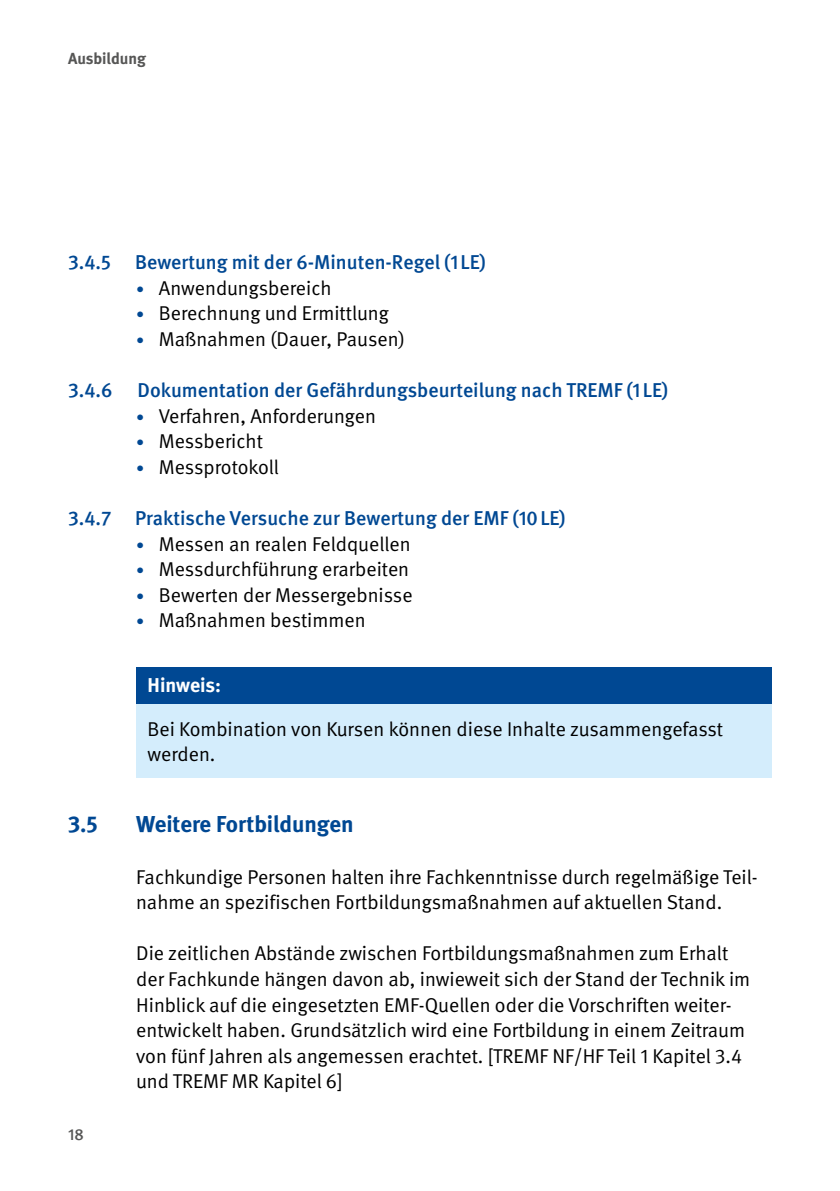
<style>
.page{position:relative;width:840px;height:1191px;background:#fff}
.page>*{position:absolute;margin:0;border:0;box-sizing:border-box;transform-origin:0 0}
.Überschriften_H2{font:700 23px "DGUV Meta";color:#004893}
.Fließtext_FT{font:20px/25.6px "DGUV Meta";color:#000}
.Überschriften_H3{font:500 20px "DGUV Meta";color:#004893}
.Fließtext_STG_FT{font:20px/25.6px "DGUV Meta";color:#000}
.Fließtext_STG_Titel{font:700 20px "DGUV Meta";letter-spacing:-.005em;color:#fff}
.t1{font:700 16px "DGUV Meta";letter-spacing:-.005em;color:#565655}
.t2{font:500 16px "DGUV Meta";color:#565655}
.s1{font-size:16px;color:#004893}
</style>
<div class="page">
<div style="left:136px;top:667px;width:635px;height:37px;background:#004893"></div>
<div style="left:136px;top:704px;width:635px;height:73px;background:#d4edfc"></div>
<p class="t1" style="left:68px;top:49px;width:79px">Ausbildung</p>
<h3 class="Überschriften_H3" style="left:68px;top:250px;width:419px">3.4.5 Bewertung mit der 6-Minuten-Regel (1 LE)</h3>
<p class="Fließtext_FT" style="left:136px;top:275px;width:197px"><span class="s1">•</span> Anwendungsbereich</p>
<p class="Fließtext_FT" style="left:136px;top:301px;width:254px"><span class="s1">•</span> Berechnung und Ermittlung</p>
<p class="Fließtext_FT" style="left:136px;top:326px;width:270px"><span class="s1">•</span> Maßnahmen (Dauer, Pausen)</p>
<h3 class="Überschriften_H3" style="left:68px;top:378px;width:46px">3.4.6</h3>
<h3 class="Überschriften_H3" style="left:137px;top:378px;width:532px">Dokumentation der Gefährdungsbeurteilung nach TREMF (1 LE)</h3>
<p class="Fließtext_FT" style="left:136px;top:403px;width:241px"><span class="s1">•</span> Verfahren, Anforderungen</p>
<p class="Fließtext_FT" style="left:136px;top:429px;width:128px"><span class="s1">•</span> Messbericht</p>
<p class="Fließtext_FT" style="left:136px;top:454px;width:144px"><span class="s1">•</span> Messprotokoll</p>
<h3 class="Überschriften_H3" style="left:68px;top:506px;width:499px">3.4.7 Praktische Versuche zur Bewertung der EMF (10 LE)</h3>
<p class="Fließtext_FT" style="left:136px;top:531px;width:276px"><span class="s1">•</span> Messen an realen Feldquellen</p>
<p class="Fließtext_FT" style="left:136px;top:557px;width:274px"><span class="s1">•</span> Messdurchführung erarbeiten</p>
<p class="Fließtext_FT" style="left:136px;top:582px;width:278px"><span class="s1">•</span> Bewerten der Messergebnisse</p>
<p class="Fließtext_FT" style="left:136px;top:608px;width:231px"><span class="s1">•</span> Maßnahmen bestimmen</p>
<p class="Fließtext_STG_Titel" style="left:147px;top:673px;width:75px">Hinweis:</p>
<p class="Fließtext_STG_FT" style="left:147px;top:716px;width:576px">Bei Kombination von Kursen können diese Inhalte zusammengefasst werden.</p>
<h2 class="Überschriften_H2" style="left:68px;top:810px;width:31px">3.5</h2>
<h2 class="Überschriften_H2" style="left:136px;top:810px;width:219px">Weitere Fortbildungen</h2>
<p class="Fließtext_FT" style="left:136px;top:864px;width:622px">Fachkundige Personen halten ihre Fachkenntnisse durch regelmäßige Teil&shy;nahme an spezifischen Fortbildungsmaßnahmen auf aktuellen Stand.</p>
<p class="Fließtext_FT" style="left:136px;top:941px;width:615px">Die zeitlichen Abstände zwischen Fortbildungsmaßnahmen zum Erhalt der Fachkunde hängen davon ab, inwieweit sich der Stand der Technik im Hinblick auf die eingesetzten EMF-Quellen oder die Vorschriften weiter&shy;entwickelt haben. Grundsätzlich wird eine Fortbildung in einem Zeitraum von fünf Jahren als angemessen erachtet. [TREMF NF/HF Teil 1 Kapitel 3.4 und TREMF MR Kapitel 6]</p>
<p class="t2" style="left:68px;top:1124px;width:17px">18</p>
</div>
